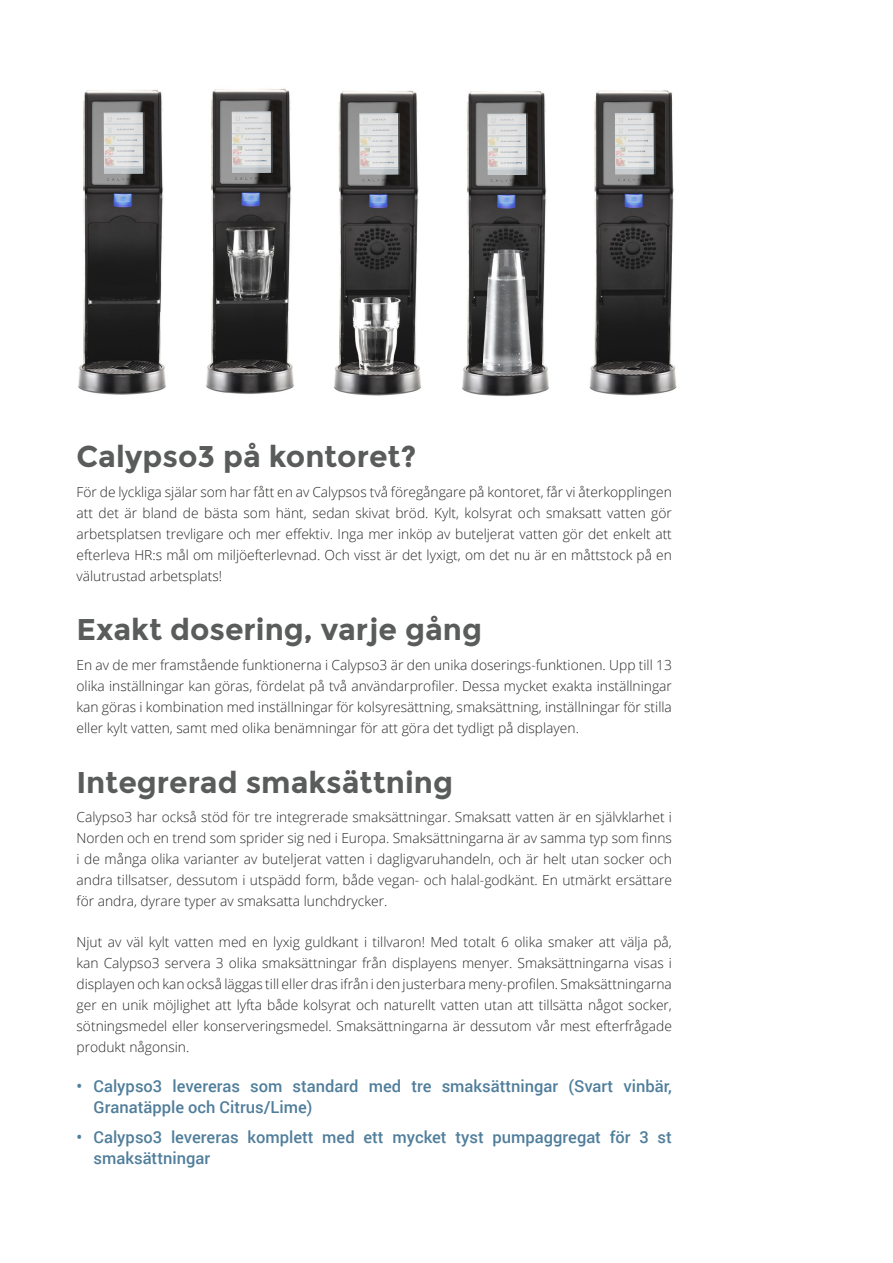
<style>
.page{position:relative;width:893px;height:1263px;background:#fff}
.page>*{position:absolute;margin:0;border:0;box-sizing:border-box;transform-origin:0 0}
.Mellanrubrik{font:700 30px "Montserrat";color:#5a5c5c}
.t1{font:500 16.5px/21px "Roboto";color:#507e9b}
.Bröd{font:300 13.8px/21px "Open Sans";color:#282827;text-align:justify}
</style>
<div class="page">
<img style="left:589px;top:90px;width:88px;height:306px">
<img style="left:462px;top:91px;width:87px;height:305px">
<img style="left:206px;top:88px;width:88px;height:306px">
<img style="left:78px;top:90px;width:88px;height:305px">
<img style="left:334px;top:90px;width:87px;height:306px">
<p class="Mellanrubrik" style="left:77px;top:439px;width:341px">Calypso3 på kontoret?</p>
<p class="Bröd" style="left:77px;top:481px;width:597px">För de lyckliga själar som har fått en av Calypsos två föregångare på kontoret, får vi återkopplingen att det är bland de bästa som hänt, sedan skivat bröd. Kylt, kolsyrat och smaksatt vatten gör arbetsplatsen trevligare och mer effektiv. Inga mer inköp av buteljerat vatten gör det enkelt att efterleva HR:s mål om miljöefterlevnad. Och visst är det lyxigt, om det nu är en måttstock på en välutrustad arbetsplats!</p>
<p class="Mellanrubrik" style="left:77px;top:612px;width:407px">Exakt dosering, varje gång</p>
<p class="Bröd" style="left:77px;top:654px;width:597px">En av de mer framstående funktionerna i Calypso3 är den unika doserings-funktionen. Upp till 13 olika inställningar kan göras, fördelat på två användarprofiler. Dessa mycket exakta inställningar kan göras i kombination med inställningar för kolsyresättning, smaksättning, inställningar för stilla eller kylt vatten, samt med olika benämningar för att göra det tydligt på displayen.</p>
<p class="Mellanrubrik" style="left:77px;top:764px;width:378px">Integrerad smaksättning</p>
<p class="Bröd" style="left:77px;top:806px;width:597px">Calypso3 har också stöd för tre integrerade smaksättningar. Smaksatt vatten är en självklarhet i Norden och en trend som sprider sig ned i Europa. Smaksättningarna är av samma typ som finns i de många olika varianter av buteljerat vatten i dagligvaruhandeln, och är helt utan socker och andra tillsatser, dessutom i utspädd form, både vegan- och halal-godkänt. En utmärkt ersättare för andra, dyrare typer av smaksatta lunchdrycker.</p>
<p class="Bröd" style="left:77px;top:931px;width:597px">Njut av väl kylt vatten med en lyxig guldkant i tillvaron! Med totalt 6 olika smaker att välja på, kan Calypso3 servera 3 olika smaksättningar från displayens menyer. Smaksättningarna visas i displayen och kan också läggas till eller dras ifrån i den justerbara meny-profilen. Smaksättningarna ger en unik möjlighet att lyfta både kolsyrat och naturellt vatten utan att tillsätta något socker, sötningsmedel eller konserveringsmedel. Smaksättningarna är dessutom vår mest efterfrågade produkt någonsin.</p>
<p class="t1" style="left:94px;top:1075px;width:580px;text-indent:-17px">• Calypso3 levereras som standard med tre smaksättningar (Svart vinbär,<br>Granatäpple och Citrus/Lime)</p>
<p class="t1" style="left:94px;top:1126px;width:580px;text-indent:-17px">• Calypso3 levereras komplett med ett mycket tyst pumpaggregat för 3 st smaksättningar</p>
</div>
